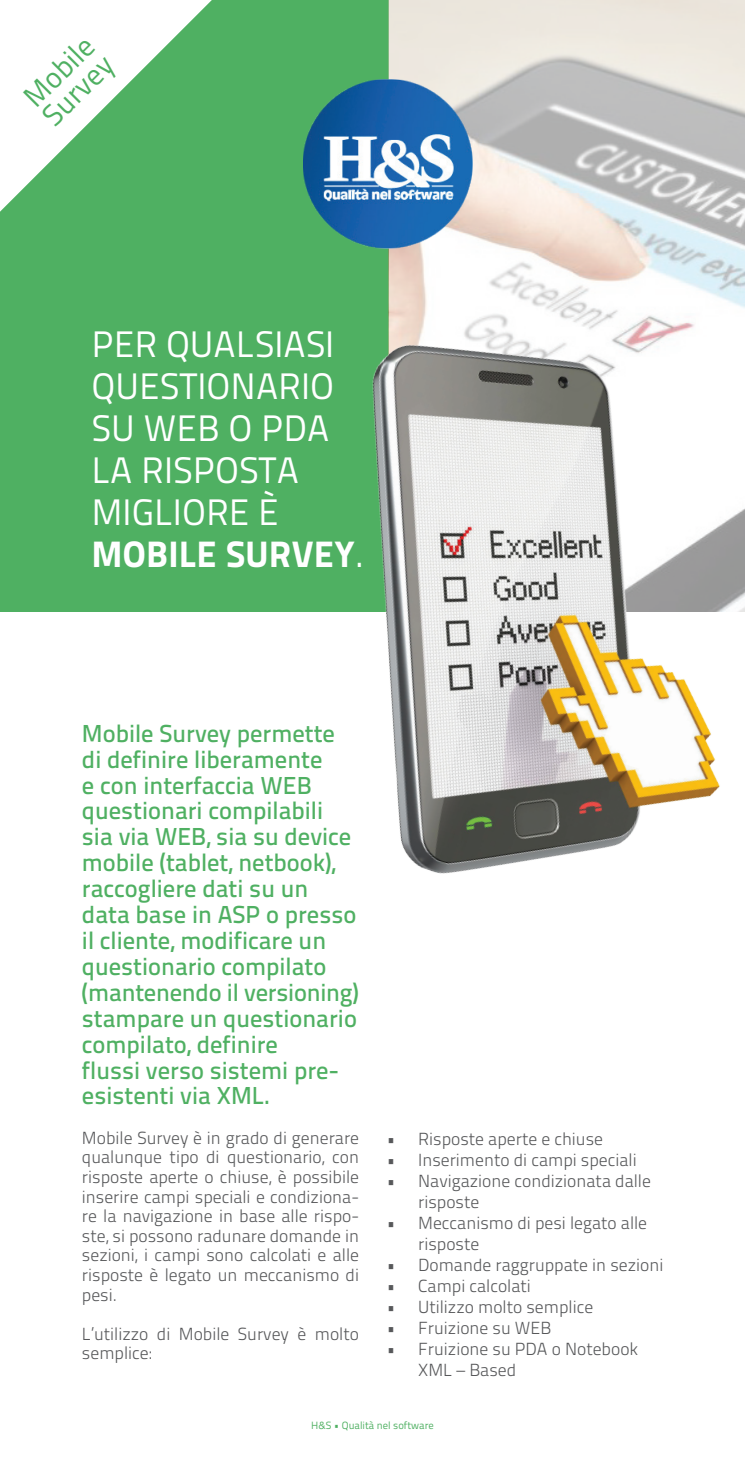
<style>
.page{position:relative;width:745px;height:1474px;background:#fff}
.page>*{position:absolute;margin:0;border:0;box-sizing:border-box;transform-origin:0 0}
.t1{font:36.75px/42px "Titillium Maps 29 L 400 wt";color:#fff}
.t2{font:36.75px "Titillium Maps 29 L 999 wt";color:#fff}
.t3{font:29.75px/26.6px "Titillium Maps 29 L 400 wt";color:#4fb062}
.t4{font:24.5px/25.9px "Titillium Text 25 L 600 wt";color:#4fb062}
.t5{font:17.5px/19.6px "Titillium Text 25 L 250 wt";color:#57585a}
.t6{font:10.5px "Titillium Text 25 L 400 wt";color:#4fb062}
.s1{font-family:"Titillium Maps 29 L 400 wt"}
</style>
<div class="page">
<div style="left:0;top:0;width:388px;height:611px;background:#4fb062"></div>
<svg style="left:0;top:0;width:212px;height:212px"></svg>
<img style="left:388px;top:0;width:356px;height:237px">
<img style="left:303px;top:76px;width:174px;height:161px">
<img style="left:169px;top:237px;width:575px;height:637px">
<h2 class="t3" style="left:18px;top:92px;width:88px;rotate:-45deg">Mobile<br>Survey</h2>
<h1 class="t1" style="left:91px;top:321px;width:244px">PER QUALSIASI<br>QUESTIONARIO<br>SU WEB O PDA<br>LA RISPOSTA<br>MIGLIORE È</h1>
<h1 class="t2" style="left:91px;top:525px;width:274px">MOBILE SURVEY<span class="s1">.</span></h1>
<p class="t4" style="left:82px;top:718px;width:278px">Mobile Survey permette di definire liberamente<br>e con interfaccia WEB questionari compilabili sia via WEB, sia su device mobile (tablet, netbook), raccogliere dati su un data base in ASP o presso il cliente, modificare un questionario compilato (mantenendo il versioning) stampare un questionario compilato, definire<br>flussi verso sistemi pre&shy;esistenti via XML.</p>
<p class="t5" style="left:82px;top:1126px;width:278px;text-align:justify">Mobile Survey è in grado di generare qualunque tipo di questionario, con risposte aperte o chiuse, è possibile inserire campi speciali e condiziona&shy;re la navigazione in base alle rispo&shy;ste, si possono radunare domande in sezioni, i campi sono calcolati e alle risposte è legato un meccanismo di pesi.</p>
<p class="t5" style="left:82px;top:1322px;width:278px">L’utilizzo di Mobile Survey è molto semplice:</p>
<p class="t5" style="left:386px;top:1127px;width:218px">• Risposte aperte e chiuse</p>
<p class="t5" style="left:386px;top:1148px;width:251px">• Inserimento di campi speciali</p>
<p class="t5" style="left:418px;top:1169px;width:234px;line-height:21px;text-indent:-32px">• Navigazione condizionata dalle risposte</p>
<p class="t5" style="left:418px;top:1211px;width:230px;line-height:21px;text-indent:-32px">• Meccanismo di pesi legato alle risposte</p>
<p class="t5" style="left:386px;top:1253px;width:278px">• Domande raggruppate in sezioni</p>
<p class="t5" style="left:386px;top:1274px;width:146px">• Campi calcolati</p>
<p class="t5" style="left:386px;top:1295px;width:208px">• Utilizzo molto semplice</p>
<p class="t5" style="left:386px;top:1316px;width:166px">• Fruizione su WEB</p>
<p class="t5" style="left:418px;top:1337px;width:221px;line-height:21px;text-indent:-32px">• Fruizione su PDA o Notebook<br>XML – Based</p>
<p class="t6" style="left:311px;top:1416px;width:124px">H&amp;S • Qualità nel software</p>
</div>
